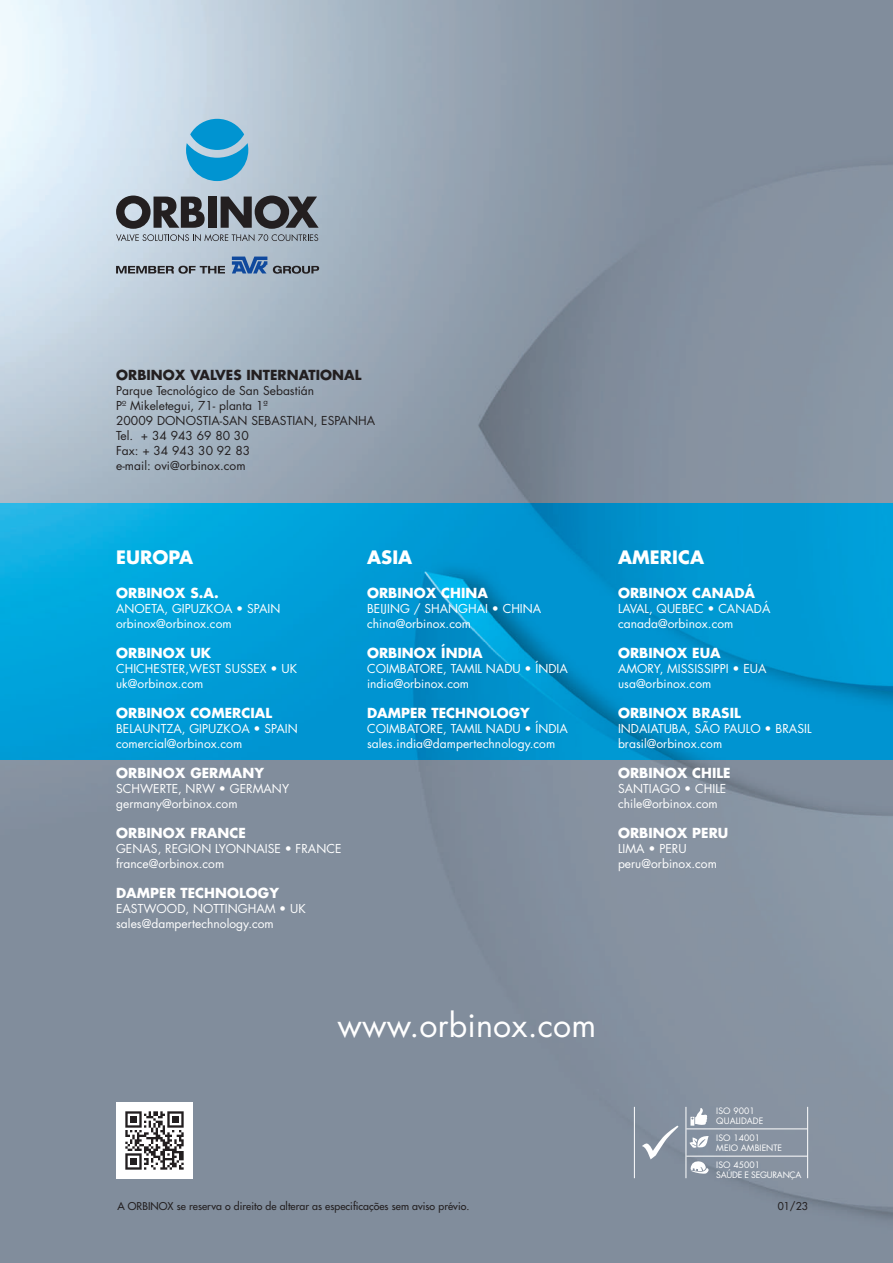
<style>
.page{position:relative;width:893px;height:1263px;background:#fff}
.page>*{position:absolute;margin:0;border:0;box-sizing:border-box;transform-origin:0 0}
.t1{font:32.25px "Futura";letter-spacing:.005em;color:#fff}
.t2{font:700 18px "Futura";letter-spacing:.005em;color:#fff}
.t3{font:700 13.5px "Futura";letter-spacing:.005em;color:#fff}
.t4{font:700 13.5px "Futura";letter-spacing:.005em;color:#231f20}
.t5{font:12px/15px "Futura";letter-spacing:.005em;color:#fff}
.t6{font:12px/15px "Futura";letter-spacing:.005em;color:#231f20}
.t7{font:10.5px "Futura";letter-spacing:.005em;color:#231f20}
.t8{font:8.55px/10.2px "Futura";letter-spacing:.005em;color:#fff}
.t9{font:8.55px/10.2px "Futura";letter-spacing:-.03em;color:#fff}
</style>
<div class="page">
<img style="left:0;top:0;width:893px;height:1263px">
<img style="left:0;top:504px;width:893px;height:255px">
<div style="left:190px;top:119px;width:54px;height:31px;background:#0094d1;border-radius:50%"></div>
<svg style="left:186px;top:143px;width:62px;height:38px;background:#45a9d5"></svg>
<svg style="left:116px;top:196px;width:203px;height:45px;background:#737980"></svg>
<svg style="left:116px;top:266px;width:109px;height:8px"></svg>
<svg style="left:273px;top:266px;width:46px;height:8px"></svg>
<svg style="left:232px;top:257px;width:35px;height:16px"></svg>
<img style="left:116px;top:1102px;width:76px;height:76px">
<svg style="left:642px;top:1125px;width:36px;height:34px"></svg>
<svg style="left:689px;top:1136px;width:20px;height:13px"></svg>
<svg style="left:690px;top:1160px;width:19px;height:14px"></svg>
<svg style="left:690px;top:1107px;width:18px;height:19px"></svg>
<hr style="left:686px;top:1128px;width:121px;height:1px;background:#fff">
<hr style="left:686px;top:1156px;width:121px;height:1px;background:#fff">
<hr style="left:686px;top:1107px;width:1px;height:71px;background:#fff">
<hr style="left:634px;top:1107px;width:1px;height:71px;background:#fff">
<hr style="left:807px;top:1107px;width:1px;height:71px;background:#fff">
<p class="t4" style="left:116px;top:366px;width:247px">ORBINOX VALVES INTERNATIONAL</p>
<p class="t6" style="left:116px;top:383px;width:260px">Parque Tecnológico de San Sebastián<br>Pº Mikeletegui, 71- planta 1ª<br>20009 DONOSTIA-SAN SEBASTIAN, ESPANHA<br>Tel. + 34 943 69 80 30<br>Fax: + 34 943 30 92 83<br>e-mail: ovi@orbinox.com</p>
<h2 class="t2" style="left:116px;top:544px;width:79px">EUROPA</h2>
<h2 class="t2" style="left:367px;top:544px;width:47px">ASIA</h2>
<h2 class="t2" style="left:618px;top:544px;width:88px">AMERICA</h2>
<p class="t3" style="left:618px;top:583px;width:139px">ORBINOX CANADÁ</p>
<p class="t5" style="left:618px;top:601px;width:154px">LAVAL, QUEBEC • CANADÁ canada@orbinox.com</p>
<p class="t3" style="left:618px;top:643px;width:104px">ORBINOX EUA</p>
<p class="t5" style="left:618px;top:661px;width:150px">AMORY, MISSISSIPPI • EUA usa@orbinox.com</p>
<p class="t3" style="left:618px;top:703px;width:124px">ORBINOX BRASIL</p>
<p class="t5" style="left:618px;top:721px;width:195px">INDAIATUBA, SÃO PAULO • BRASIL brasil@orbinox.com</p>
<p class="t3" style="left:618px;top:763px;width:114px">ORBINOX CHILE</p>
<p class="t5" style="left:618px;top:781px;width:110px">SANTIAGO • CHILE chile@orbinox.com</p>
<p class="t3" style="left:618px;top:823px;width:112px">ORBINOX PERU</p>
<p class="t5" style="left:618px;top:841px;width:100px">LIMA • PERU peru@orbinox.com</p>
<p class="t3" style="left:116px;top:583px;width:104px">ORBINOX S.A.</p>
<p class="t5" style="left:116px;top:601px;width:166px">ANOETA, GIPUZKOA • SPAIN orbinox@orbinox.com</p>
<p class="t3" style="left:116px;top:643px;width:97px">ORBINOX UK</p>
<p class="t5" style="left:116px;top:661px;width:182px">CHICHESTER,WEST SUSSEX • UK uk@orbinox.com</p>
<p class="t3" style="left:116px;top:703px;width:157px">ORBINOX COMERCIAL</p>
<p class="t5" style="left:116px;top:721px;width:183px">BELAUNTZA, GIPUZKOA • SPAIN comercial@orbinox.com</p>
<p class="t3" style="left:116px;top:763px;width:149px">ORBINOX GERMANY</p>
<p class="t5" style="left:116px;top:781px;width:175px">SCHWERTE, NRW • GERMANY germany@orbinox.com</p>
<p class="t3" style="left:116px;top:823px;width:131px">ORBINOX FRANCE</p>
<p class="t5" style="left:116px;top:841px;width:227px">GENAS, REGION LYONNAISE • FRANCE france@orbinox.com</p>
<p class="t3" style="left:116px;top:883px;width:164px">DAMPER TECHNOLOGY</p>
<p class="t5" style="left:116px;top:901px;width:191px">EASTWOOD, NOTTINGHAM • UK sales@dampertechnology.com</p>
<p class="t3" style="left:367px;top:583px;width:123px">ORBINOX CHINA</p>
<p class="t5" style="left:367px;top:601px;width:176px">BEIJING / SHANGHAI • CHINA china@orbinox.com</p>
<p class="t3" style="left:367px;top:643px;width:117px">ORBINOX ÍNDIA</p>
<p class="t5" style="left:367px;top:661px;width:202px">COIMBATORE, TAMIL NADU • ÍNDIA india@orbinox.com</p>
<p class="t3" style="left:367px;top:703px;width:164px">DAMPER TECHNOLOGY</p>
<p class="t5" style="left:367px;top:721px;width:202px">COIMBATORE, TAMIL NADU • ÍNDIA sales.india@dampertechnology.com</p>
<h1 class="t1" style="left:338px;top:1003px;width:260px">www.orbinox.com</h1>
<p class="t7" style="left:117px;top:1199px;width:354px">A ORBINOX se reserva o direito de alterar as especificações sem aviso prévio.</p>
<p class="t8" style="left:716px;top:1105px;width:49px">ISO 9001<br>QUALIDADE</p>
<p class="t8" style="left:716px;top:1132px;width:67px">ISO 14001<br>MEIO AMBIENTE</p>
<p class="t9" style="left:716px;top:1160px;width:87px">ISO 45001<br>SAÚDE E SEGURANÇA</p>
<p class="t7" style="left:778px;top:1199px;width:32px">01/23</p>
</div>
